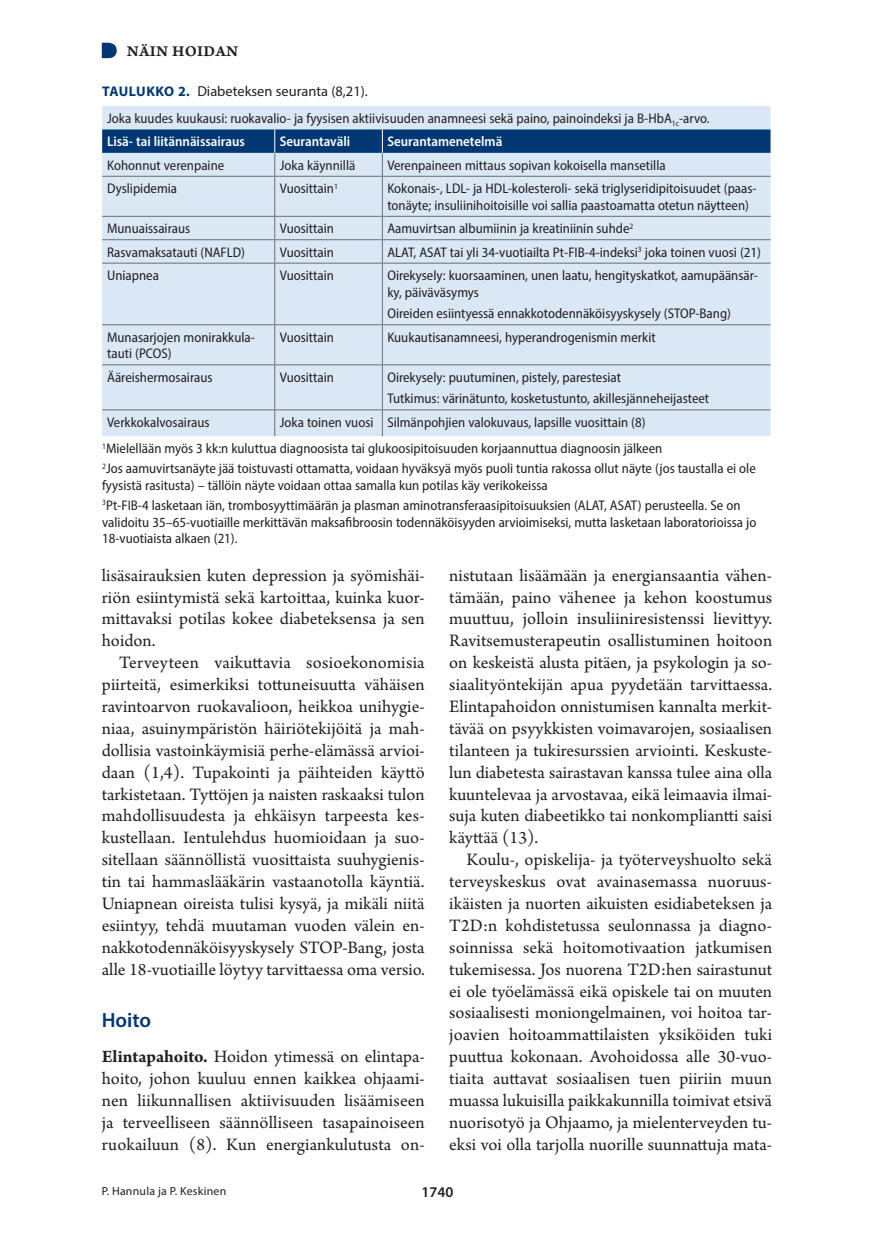
<style>
.page{position:relative;width:874px;height:1241px;background:#fff}
.page>*{position:absolute;margin:0;border:0;box-sizing:border-box;transform-origin:0 0}
.v1{font:600 20.65px "Myriad Pro";color:#013874}
.l_ei_sis{font:18.38px/21.9px "Arno Pro";color:#231f20;text-align:justify}
.vinj{font:15.75px "Arno Pro Smbd Caption";letter-spacing:.02em;color:#231f20}
.t1{font:600 14.88px "Myriad Pro";color:#231f20}
.kt{font:14.35px "Myriad Pro";color:#231f20}
.t{font:semi-condensed 14px/16.6px "Myriad Pro";color:#231f20}
.t_pl{font:600 semi-condensed 14px "Myriad Pro";color:#fff}
.Ala{font:11.9px "Myriad Pro";letter-spacing:.02em;color:#231f20}
.s1{font-weight:700;font-size:14px;color:#013874}
.s2{font-weight:700}
</style>
<div class="page">
<div style="left:102px;top:106px;width:668px;height:330px;background:#dae7f5"></div>
<svg style="left:102px;top:129px;width:668px;height:47px;background:#6d8fb4"></svg>
<hr style="left:102px;top:176px;width:172px;height:1px;background:#6c6d70">
<hr style="left:274px;top:176px;width:108px;height:1px;background:#6c6d70">
<hr style="left:274px;top:177px;width:1px;height:39px;background:#6c6d70">
<hr style="left:382px;top:176px;width:388px;height:1px;background:#6c6d70">
<hr style="left:382px;top:177px;width:1px;height:39px;background:#6c6d70">
<hr style="left:102px;top:216px;width:172px;height:1px;background:#6c6d70">
<hr style="left:274px;top:216px;width:108px;height:1px;background:#6c6d70">
<hr style="left:382px;top:216px;width:388px;height:1px;background:#6c6d70">
<hr style="left:102px;top:239px;width:172px;height:1px;background:#6c6d70">
<hr style="left:274px;top:239px;width:108px;height:1px;background:#6c6d70">
<svg style="left:274px;top:217px;width:1px;height:46px"></svg>
<hr style="left:382px;top:239px;width:388px;height:1px;background:#6c6d70">
<svg style="left:382px;top:217px;width:1px;height:46px"></svg>
<hr style="left:102px;top:263px;width:172px;height:1px;background:#6c6d70">
<hr style="left:274px;top:263px;width:108px;height:1px;background:#6c6d70">
<hr style="left:274px;top:263px;width:1px;height:61px;background:#6c6d70">
<hr style="left:382px;top:263px;width:388px;height:1px;background:#6c6d70">
<hr style="left:382px;top:263px;width:1px;height:61px;background:#6c6d70">
<hr style="left:102px;top:324px;width:172px;height:1px;background:#6c6d70">
<hr style="left:274px;top:324px;width:108px;height:1px;background:#6c6d70">
<hr style="left:274px;top:325px;width:1px;height:39px;background:#6c6d70">
<hr style="left:382px;top:324px;width:388px;height:1px;background:#6c6d70">
<hr style="left:382px;top:325px;width:1px;height:39px;background:#6c6d70">
<hr style="left:102px;top:364px;width:172px;height:1px;background:#6c6d70">
<hr style="left:274px;top:364px;width:108px;height:1px;background:#6c6d70">
<hr style="left:274px;top:365px;width:1px;height:44px;background:#6c6d70">
<hr style="left:382px;top:364px;width:388px;height:1px;background:#6c6d70">
<hr style="left:382px;top:365px;width:1px;height:44px;background:#6c6d70">
<hr style="left:102px;top:409px;width:172px;height:1px;background:#6c6d70">
<hr style="left:274px;top:409px;width:108px;height:1px;background:#6c6d70">
<svg style="left:274px;top:410px;width:1px;height:26px"></svg>
<hr style="left:382px;top:409px;width:388px;height:1px;background:#6c6d70">
<svg style="left:382px;top:410px;width:1px;height:26px"></svg>
<svg style="left:102px;top:43px;width:15px;height:15px"></svg>
<p class="vinj" style="left:127px;top:41px;width:113px">NÄIN HOIDAN</p>
<p class="kt" style="left:102px;top:82px;width:267px"><span class="s1">TAULUKKO 2.</span> Diabeteksen seuranta (8,21).</p>
<p class="t" style="left:107px;top:110px;width:603px">Joka kuudes kuukausi: ruokavalio- ja fyysisen aktiivisuuden anamneesi sekä paino, painoindeksi ja B-HbA<sub>1c</sub>-arvo.</p>
<p class="t_pl" style="left:107px;top:133px;width:139px">Lisä- tai liitännäissairaus</p>
<p class="t_pl" style="left:279px;top:133px;width:72px">Seurantaväli</p>
<p class="t_pl" style="left:387px;top:133px;width:116px">Seurantamenetelmä</p>
<p class="t" style="left:107px;top:157px;width:119px">Kohonnut verenpaine</p>
<p class="t" style="left:279px;top:157px;width:77px">Joka käynnillä</p>
<p class="t" style="left:387px;top:157px;width:280px">Verenpaineen mittaus sopivan kokoisella mansetilla</p>
<p class="t" style="left:107px;top:180px;width:71px">Dyslipidemia</p>
<p class="t" style="left:279px;top:180px;width:60px">Vuosittain<sup>1</sup></p>
<p class="t" style="left:387px;top:180px;width:371px">Kokonais-, LDL- ja HDL-kolesteroli- sekä triglyseridipitoisuudet (paas&shy;tonäyte; insuliinihoitoisille voi sallia paastoamatta otetun näytteen)</p>
<p class="t" style="left:107px;top:220px;width:85px">Munuaissairaus</p>
<p class="t" style="left:279px;top:220px;width:56px">Vuosittain</p>
<p class="t" style="left:387px;top:220px;width:247px">Aamuvirtsan albumiinin ja kreatiniinin suhde<sup>2</sup></p>
<p class="t" style="left:107px;top:243px;width:139px">Rasvamaksatauti (NAFLD)</p>
<p class="t" style="left:279px;top:243px;width:56px">Vuosittain</p>
<p class="t" style="left:387px;top:243px;width:375px">ALAT, ASAT tai yli 34-vuotiailta Pt-FIB-4-indeksi<sup>3</sup> joka toinen vuosi (21)</p>
<p class="t" style="left:107px;top:267px;width:53px">Uniapnea</p>
<p class="t" style="left:279px;top:267px;width:56px">Vuosittain</p>
<p class="t" style="left:387px;top:267px;width:372px">Oirekysely: kuorsaaminen, unen laatu, hengityskatkot, aamupäänsär&shy;ky, päiväväsymys</p>
<p class="t" style="left:387px;top:305px;width:345px">Oireiden esiintyessä ennakkotodennäköisyyskysely (STOP-Bang)</p>
<p class="t" style="left:107px;top:328px;width:149px">Munasarjojen monirakkula&shy;tauti (PCOS)</p>
<p class="t" style="left:279px;top:328px;width:56px">Vuosittain</p>
<p class="t" style="left:387px;top:328px;width:270px">Kuukautisanamneesi, hyperandrogenismin merkit</p>
<p class="t" style="left:107px;top:368px;width:107px">Ääreishermosairaus</p>
<p class="t" style="left:279px;top:368px;width:56px">Vuosittain</p>
<p class="t" style="left:387px;top:368px;width:235px">Oirekysely: puutuminen, pistely, parestesiat</p>
<p class="t" style="left:387px;top:390px;width:323px">Tutkimus: värinätunto, kosketustunto, akillesjänneheijasteet</p>
<p class="t" style="left:107px;top:413px;width:104px">Verkkokalvosairaus</p>
<p class="t" style="left:279px;top:413px;width:95px">Joka toinen vuosi</p>
<p class="t" style="left:387px;top:413px;width:260px">Silmänpohjien valokuvaus, lapsille vuosittain (8)</p>
<p class="t" style="left:102px;top:440px;width:561px"><sup>1</sup>Mielellään myös 3 kk:n kuluttua diagnoosista tai glukoosipitoisuuden korjaannuttua diagnoosin jälkeen</p>
<p class="t" style="left:102px;top:460px;width:654px"><sup>2</sup>Jos aamuvirtsanäyte jää toistuvasti ottamatta, voidaan hyväksyä myös puoli tuntia rakossa ollut näyte (jos taustalla ei ole fyysistä rasitusta) – tällöin näyte voidaan ottaa samalla kun potilas käy verikokeissa</p>
<p class="t" style="left:102px;top:497px;width:655px"><sup>3</sup>Pt-FIB-4 lasketaan iän, trombosyyttimäärän ja plasman aminotransferaasipitoisuuksien (ALAT, ASAT) perusteella. Se on validoitu 35–65-vuotiaille merkittävän maksafibroosin todennäköisyyden arvioimiseksi, mutta lasketaan laboratorioissa jo<br>18-vuotiaista alkaen (21).</p>
<p class="l_ei_sis" style="left:102px;top:565px;width:324px">lisäsairauksien kuten depression ja syömishäi&shy;riön esiintymistä sekä kartoittaa, kuinka kuor&shy;mittavaksi potilas kokee diabeteksensa ja sen hoidon.</p>
<p class="l_ei_sis" style="left:102px;top:652px;width:324px;text-indent:17px">Terveyteen vaikuttavia sosioekonomisia piirteitä, esimerkiksi tottuneisuutta vähäisen ravintoarvon ruokavalioon, heikkoa unihygie&shy;niaa, asuinympäristön häiriötekijöitä ja mah&shy;dollisia vastoinkäymisiä perhe-elämässä arvioi&shy;daan (1,4). Tupakointi ja päihteiden käyttö tarkistetaan. Tyttöjen ja naisten raskaaksi tulon mahdollisuudesta ja ehkäisyn tarpeesta kes&shy;kustellaan. Ientulehdus huomioidaan ja suo&shy;sitellaan säännöllistä vuosittaista suuhygienis&shy;tin tai hammaslääkärin vastaanotolla käyntiä.<br>Uniapnean oireista tulisi kysyä, ja mikäli niitä esiintyy, tehdä muutaman vuoden välein en&shy;nakkotodennäköisyyskysely STOP-Bang, josta alle 18-vuotiaille löytyy tarvittaessa oma versio.</p>
<p class="v1" style="left:102px;top:1006px;width:51px">Hoito</p>
<p class="l_ei_sis" style="left:102px;top:1046px;width:324px"><span class="s2">Elintapahoito.</span> Hoidon ytimessä on elintapa&shy;hoito, johon kuuluu ennen kaikkea ohjaami&shy;nen liikunnallisen aktiivisuuden lisäämiseen ja terveelliseen säännölliseen tasapainoiseen ruokailuun (8). Kun energiankulutusta on-</p>
<p class="l_ei_sis" style="left:449px;top:565px;width:324px">nistutaan lisäämään ja energiansaantia vähen&shy;tämään, paino vähenee ja kehon koostumus muuttuu, jolloin insuliiniresistenssi lievittyy.<br>Ravitsemusterapeutin osallistuminen hoitoon on keskeistä alusta pitäen, ja psykologin ja so&shy;siaalityöntekijän apua pyydetään tarvittaessa.<br>Elintapahoidon onnistumisen kannalta merkit&shy;tävää on psyykkisten voimavarojen, sosiaalisen tilanteen ja tukiresurssien arviointi. Keskuste&shy;lun diabetesta sairastavan kanssa tulee aina olla kuuntelevaa ja arvostavaa, eikä leimaavia ilmai&shy;suja kuten diabeetikko tai nonkompliantti saisi käyttää (13).</p>
<p class="l_ei_sis" style="left:449px;top:849px;width:324px;text-indent:17px">Koulu-, opiskelija- ja työterveyshuolto sekä terveyskeskus ovat avainasemassa nuoruus&shy;ikäisten ja nuorten aikuisten esidiabeteksen ja T2D:n kohdistetussa seulonnassa ja diagno&shy;soinnissa sekä hoitomotivaation jatkumisen tukemisessa. Jos nuorena T2D:hen sairastunut ei ole työelämässä eikä opiskele tai on muuten sosiaalisesti moniongelmainen, voi hoitoa tar&shy;joavien hoitoammattilaisten yksiköiden tuki puuttua kokonaan. Avohoidossa alle 30-vuo&shy;tiaita auttavat sosiaalisen tuen piiriin muun muassa lukuisilla paikkakunnilla toimivat etsivä nuorisotyö ja Ohjaamo, ja mielenterveyden tu&shy;eksi voi olla tarjolla nuorille suunnattuja mata-</p>
<p class="Ala" style="left:102px;top:1183px;width:126px">P. Hannula ja P. Keskinen</p>
<p class="t1" style="left:421px;top:1182px;width:33px">1740</p>
</div>
